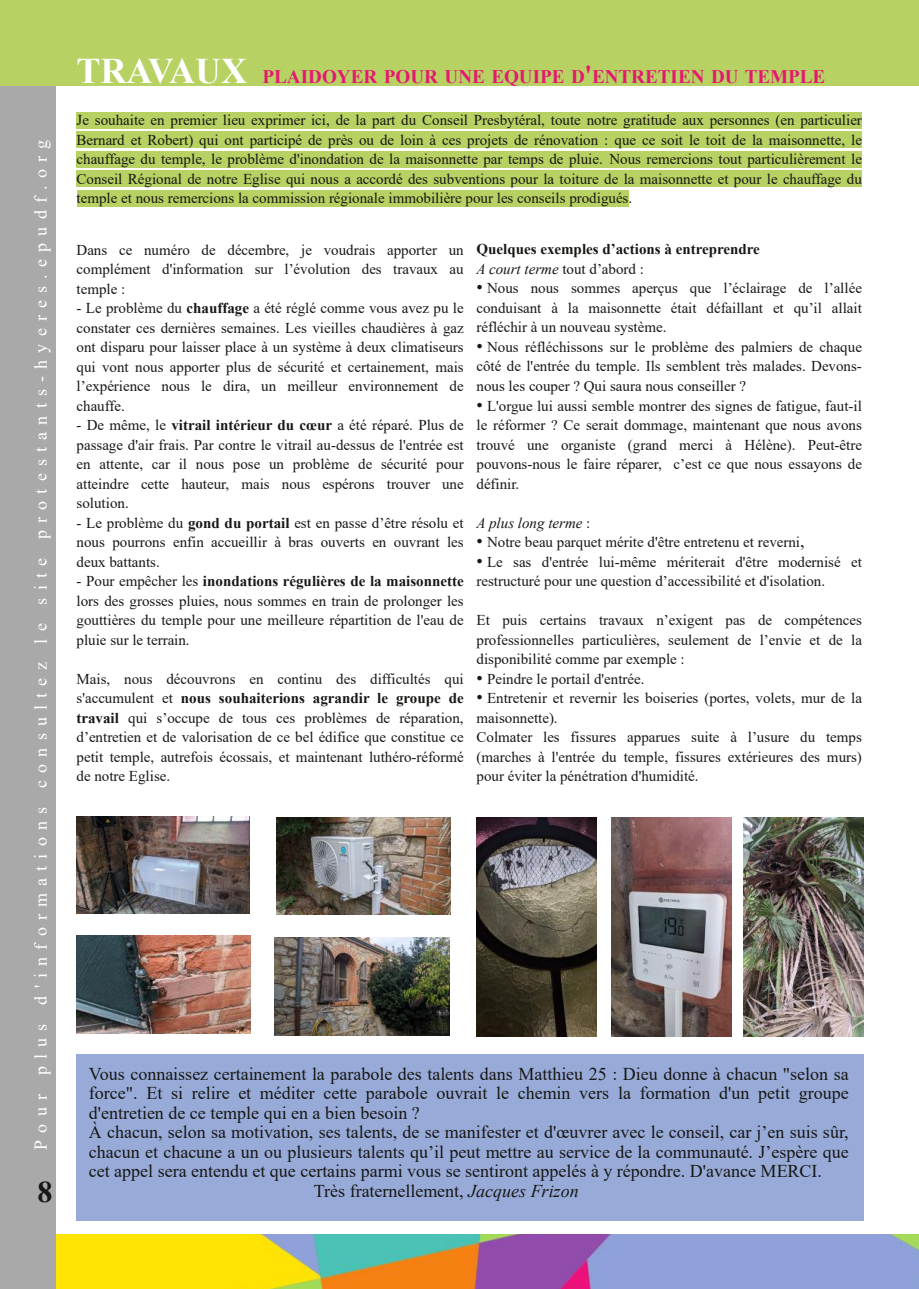
<style>
.page{position:relative;width:919px;height:1289px;background:#fff}
.page>*{position:absolute;margin:0;border:0;box-sizing:border-box;transform-origin:0 0}
.t1{font:700 30px "Times New Roman";color:#181715}
.t2{font:700 19.2px "Times New Roman";color:#e61771}
.t3{font:18px "Times New Roman";color:#181715}
.t4{font:18px "Times New Roman";letter-spacing:.4em;color:#fff}
.t5{font:15px/19.5px "Times New Roman";color:#181715;text-align:justify}
.t6{font:700 15px/19.5px "Times New Roman";color:#181715}
.t7{font:italic 15px "Times New Roman";color:#181715}
.s1{font-size:36px;color:#fff}
.s2{font-size:25.5px}
.s3{font-weight:700}
.s4{font-weight:400;font-style:italic}
.s5{font-weight:400}
.s6{font-size:18px}
.s7{font-style:normal}
.s8{font-style:italic}
</style>
<div class="page">
<img style="left:0;top:1234px;width:918px;height:54px">
<div style="left:1px;top:1px;width:55px;height:1287px;background:#a9a9a9"></div>
<div style="left:0;top:0;width:906px;height:85px;background:#b7d163"></div>
<div style="left:906px;top:0;width:12px;height:85px;background:#b7d163"></div>
<img style="left:274px;top:937px;width:175px;height:98px">
<div style="left:77px;top:1054px;width:786px;height:166px;background:#98abd8"></div>
<img style="left:77px;top:816px;width:173px;height:97px">
<img style="left:277px;top:817px;width:173px;height:97px">
<img style="left:77px;top:935px;width:173px;height:98px">
<img style="left:476px;top:817px;width:120px;height:219px">
<img style="left:611px;top:817px;width:120px;height:219px">
<img style="left:743px;top:817px;width:120px;height:219px">
<div style="left:77px;top:112px;width:784px;height:16px;background:#b7d163"></div>
<div style="left:77px;top:131px;width:784px;height:17px;background:#b7d163"></div>
<div style="left:77px;top:151px;width:784px;height:16px;background:#b7d163"></div>
<div style="left:77px;top:170px;width:784px;height:17px;background:#b7d163"></div>
<div style="left:77px;top:190px;width:551px;height:16px;background:#b7d163"></div>
<p class="t4" style="left:31px;top:1149px;width:1011px;rotate:-90deg">Pour plus d'informations consultez le site protestants-hyeres.epudf.org</p>
<h1 class="t1" style="left:37px;top:1174px;width:16px">8</h1>
<p class="t2" style="left:77px;top:66px;width:750px"><span class="s1">TRAVAUX</span> PLAIDOYER POUR UNE EQUIPE D<span class="s2">'</span>ENTRETIEN DU TEMPLE</p>
<p class="t5" style="left:77px;top:110px;width:786px">Je souhaite en premier lieu exprimer ici, de la part du Conseil Presbytéral, toute notre gratitude aux personnes (en particulier Bernard et Robert) qui ont participé de près ou de loin à ces projets de rénovation : que ce soit le toit de la maisonnette, le chauffage du temple, le problème d'inondation de la maisonnette par temps de pluie. Nous remercions tout particulièrement le Conseil Régional de notre Eglise qui nous a accordé des subventions pour la toiture de la maisonnette et pour le chauffage du temple et nous remercions la commission régionale immobilière pour les conseils prodigués.</p>
<p class="t5" style="left:77px;top:240px;width:388px">Dans ce numéro de décembre, je voudrais apporter un complément d'information sur l’évolution des travaux au temple :</p>
<p class="t5" style="left:77px;top:298px;width:388px">- Le problème du <span class="s3">chauffage</span> a été réglé comme vous avez pu le constater ces dernières semaines. Les vieilles chaudières à gaz ont disparu pour laisser place à un système à deux climatiseurs qui vont nous apporter plus de sécurité et certainement, mais l’expérience nous le dira, un meilleur environnement de chauffe.</p>
<p class="t5" style="left:77px;top:415px;width:388px">- De même, le <span class="s3">vitrail intérieur du cœur</span> a été réparé. Plus de passage d'air frais. Par contre le vitrail au-dessus de l'entrée est en attente, car il nous pose un problème de sécurité pour atteindre cette hauteur, mais nous espérons trouver une solution.</p>
<p class="t5" style="left:77px;top:513px;width:388px">- Le problème du <span class="s3">gond du portail</span> est en passe d’être résolu et nous pourrons enfin accueillir à bras ouverts en ouvrant les deux battants.</p>
<p class="t5" style="left:77px;top:571px;width:388px">- Pour empêcher les <span class="s3">inondations régulières de la maisonnette </span>lors des grosses pluies, nous sommes en train de prolonger les gouttières du temple pour une meilleure répartition de l'eau de pluie sur le terrain.</p>
<p class="t5" style="left:77px;top:669px;width:388px">Mais, nous découvrons en continu des difficultés qui s'accumulent et <span class="s3">nous souhaiterions agrandir le groupe de travail</span> qui s’occupe de tous ces problèmes de réparation, d’entretien et de valorisation de ce bel édifice que constitue ce petit temple, autrefois écossais, et maintenant luthéro-réformé de notre Eglise.</p>
<p class="t6" style="left:476px;top:239px;width:285px">Quelques exemples d’actions à entreprendre<br><span class="s4">A court terme</span> <span class="s5">tout d’abord :</span></p>
<p class="t5" style="left:476px;top:278px;width:387px"><span class="s6">•</span> Nous nous sommes aperçus que l’éclairage de l’allée conduisant à la maisonnette était défaillant et qu’il allait réfléchir à un nouveau système.</p>
<p class="t5" style="left:476px;top:337px;width:387px"><span class="s6">•</span> Nous réfléchissons sur le problème des palmiers de chaque côté de l'entrée du temple. Ils semblent très malades. Devons&shy;nous les couper ? Qui saura nous conseiller ?</p>
<p class="t5" style="left:476px;top:395px;width:387px"><span class="s6">•</span> L'orgue lui aussi semble montrer des signes de fatigue, faut-il le réformer ? Ce serait dommage, maintenant que nous avons trouvé une organiste (grand merci à Hélène). Peut-être pouvons-nous le faire réparer, c’est ce que nous essayons de définir.</p>
<p class="t7" style="left:476px;top:514px;width:115px">A plus long terme <span class="s7">:</span></p>
<p class="t5" style="left:476px;top:532px;width:329px"><span class="s6">•</span> Notre beau parquet mérite d'être entretenu et reverni<span class="s6">,</span></p>
<p class="t5" style="left:476px;top:551px;width:387px"><span class="s6">•</span> Le sas d'entrée lui-même mériterait d'être modernisé et restructuré pour une question d’accessibilité et d'isolation.</p>
<p class="t5" style="left:476px;top:610px;width:387px">Et puis certains travaux n’exigent pas de compétences professionnelles particulières, seulement de l’envie et de la disponibilité comme par exemple :</p>
<p class="t5" style="left:476px;top:668px;width:169px"><span class="s6">•</span> Peindre le portail d'entrée.</p>
<p class="t5" style="left:476px;top:688px;width:387px;text-align:left"><span class="s6">•</span> Entretenir et revernir les boiseries (portes, volets, mur de la maisonnette).<br>Colmater les fissures apparues suite à l’usure du temps (marches à l'entrée du temple, fissures extérieures des murs) pour éviter la pénétration d'humidité.</p>
<p class="t3" style="left:89px;top:1063px;width:761px">Vous connaissez certainement la parabole des talents dans Matthieu 25 : Dieu donne à chacun "selon sa</p>
<p class="t3" style="left:89px;top:1083px;width:761px">force". Et si relire et méditer cette parabole ouvrait le chemin vers la formation d'un petit groupe</p>
<p class="t3" style="left:89px;top:1102px;width:332px">d'entretien de ce temple qui en a bien besoin ?</p>
<p class="t3" style="left:89px;top:1122px;width:761px">À chacun, selon sa motivation, ses talents, de se manifester et d'œuvrer avec le conseil, car j’en suis sûr,</p>
<p class="t3" style="left:89px;top:1141px;width:761px">chacun et chacune a un ou plusieurs talents qu’il peut mettre au service de la communauté. J’espère que</p>
<p class="t3" style="left:89px;top:1161px;width:734px">cet appel sera entendu et que certains parmi vous se sentiront appelés à y répondre. D'avance MERCI.</p>
<p class="t3" style="left:314px;top:1180px;width:266px">Très fraternellement, <span class="s8">Jacques Frizon</span></p>
</div>
